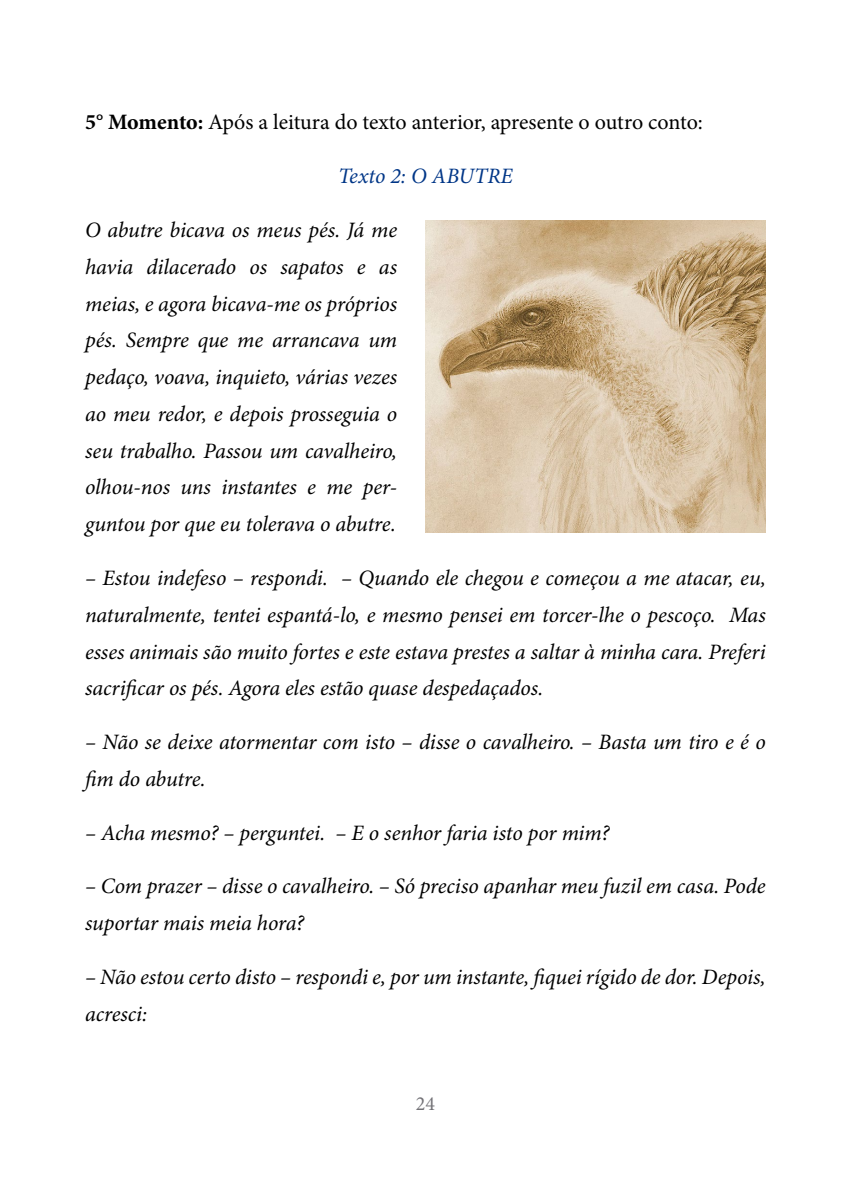
<style>
.page{position:relative;width:851px;height:1191px;background:#fff}
.page>*{position:absolute;margin:0;border:0;box-sizing:border-box;transform-origin:0 0}
.t1{font:italic 22px/36.8px "Minion Pro";letter-spacing:-.005em;color:#000}
.t2{font:22px "Minion Pro";letter-spacing:-.005em;color:#000}
.t3{font:italic 22px "Minion Pro";color:#003687}
.t4{font:20px "Minion Pro";color:#737277}
.s1{font-weight:700}
</style>
<div class="page">
<img style="left:425px;top:220px;width:340px;height:313px">
<p class="t2" style="left:85px;top:108px;width:619px"><span class="s1">5° Momento:</span> Após a leitura do texto anterior, apresente o outro conto:</p>
<p class="t3" style="left:338px;top:163px;width:176px">Texto 2: O ABUTRE</p>
<p class="t1" style="left:85px;top:212px;width:313px;text-align:justify">O abutre bicava os meus pés. Já me havia dilacerado os sapatos e as meias, e agora bicava-me os próprios pés. Sempre que me arrancava um pedaço, voava, inquieto, várias vezes ao meu redor, e depois prosseguia o seu trabalho. Passou um cavalheiro, olhou-nos uns instantes e me per&shy;guntou por que eu tolerava o abutre.</p>
<p class="t1" style="left:85px;top:560px;width:682px;text-align:justify">– Estou indefeso – respondi. – Quando ele chegou e começou a me atacar, eu, naturalmente, tentei espantá-lo, e mesmo pensei em torcer-lhe o pescoço. Mas esses animais são muito fortes e este estava prestes a saltar à minha cara. Preferi sacrificar os pés. Agora eles estão quase despedaçados.</p>
<p class="t1" style="left:85px;top:724px;width:682px">– Não se deixe atormentar com isto – disse o cavalheiro. – Basta um tiro e é o fim do abutre.</p>
<p class="t1" style="left:85px;top:815px;width:525px">– Acha mesmo? – perguntei. – E o senhor faria isto por mim?</p>
<p class="t1" style="left:85px;top:869px;width:682px">– Com prazer – disse o cavalheiro. – Só preciso apanhar meu fuzil em casa. Pode suportar mais meia hora?</p>
<p class="t1" style="left:85px;top:959px;width:682px">– Não estou certo disto – respondi e, por um instante, fiquei rígido de dor. Depois, acresci:</p>
<p class="t4" style="left:416px;top:1090px;width:21px">24</p>
</div>
